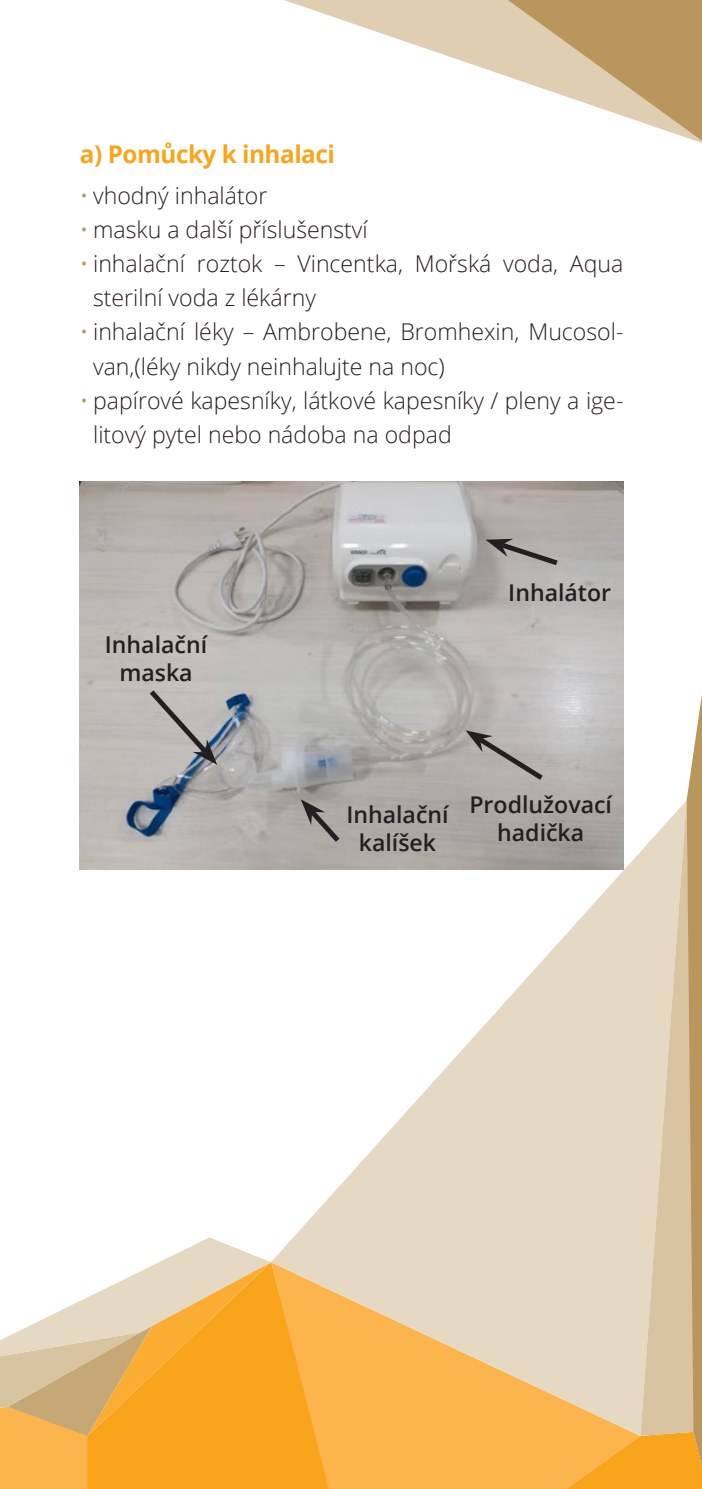
<style>
.page{position:relative;width:702px;height:1489px;background:#fff}
.page>*{position:absolute;margin:0;border:0;box-sizing:border-box;transform-origin:0 0}
.t1{font:700 24.25px "Open Sans";letter-spacing:-.02em;color:#f9a51b}
.t2{font:300 23px/34px "Open Sans";color:#231f20}
.t3{font:600 23px/27.8px "Open Sans";color:#231f20;text-align:center}
.s1{color:#b9965c}
</style>
<div class="page">
<svg style="left:271px;top:1435px;width:295px;height:53px;background:#fbb243"></svg>
<svg style="left:0;top:1237px;width:271px;height:251px"></svg>
<svg style="left:271px;top:869px;width:295px;height:566px"></svg>
<svg style="left:566px;top:693px;width:136px;height:795px;background:#e5d1b0"></svg>
<svg style="left:284px;top:0;width:418px;height:143px"></svg>
<svg style="left:507px;top:0;width:195px;height:141px"></svg>
<img style="left:80px;top:481px;width:543px;height:388px">
<svg style="left:485px;top:538px;width:78px;height:31px;background:#989391"></svg>
<svg style="left:465px;top:730px;width:83px;height:54px;background:#a6a29f"></svg>
<svg style="left:301px;top:799px;width:43px;height:48px;background:#97918e"></svg>
<svg style="left:145px;top:685px;width:72px;height:80px;background:#adaaa8"></svg>
<p class="t1" style="left:80px;top:137px;width:256px">a) Pomůcky k inhalaci</p>
<p class="t2" style="left:80px;top:178px;width:189px"><span class="s1">•</span> vhodný inhalátor</p>
<p class="t2" style="left:80px;top:212px;width:289px"><span class="s1">•</span> masku a další příslušenství</p>
<p class="t2" style="left:93px;top:246px;width:531px;text-indent:-13px"><span class="s1">•</span> inhalační roztok – Vincentka, Mořská voda, Aqua sterilní voda z lékárny</p>
<p class="t2" style="left:93px;top:314px;width:532px;text-indent:-13px"><span class="s1">•</span> inhalační léky – Ambrobene, Bromhexin, Mucosol&shy;van,(léky nikdy neinhalujte na noc)</p>
<p class="t2" style="left:93px;top:382px;width:531px;text-indent:-13px"><span class="s1">•</span> papírové kapesníky, látkové kapesníky / pleny a ige&shy;litový pytel nebo nádoba na odpad</p>
<p class="t3" style="left:105px;top:630px;width:104px">Inhalační maska</p>
<p class="t3" style="left:508px;top:578px;width:104px">Inhalátor</p>
<p class="t3" style="left:346px;top:800px;width:104px">Inhalační kalíšek</p>
<p class="t3" style="left:469px;top:790px;width:144px">Prodlužovací hadička</p>
</div>
